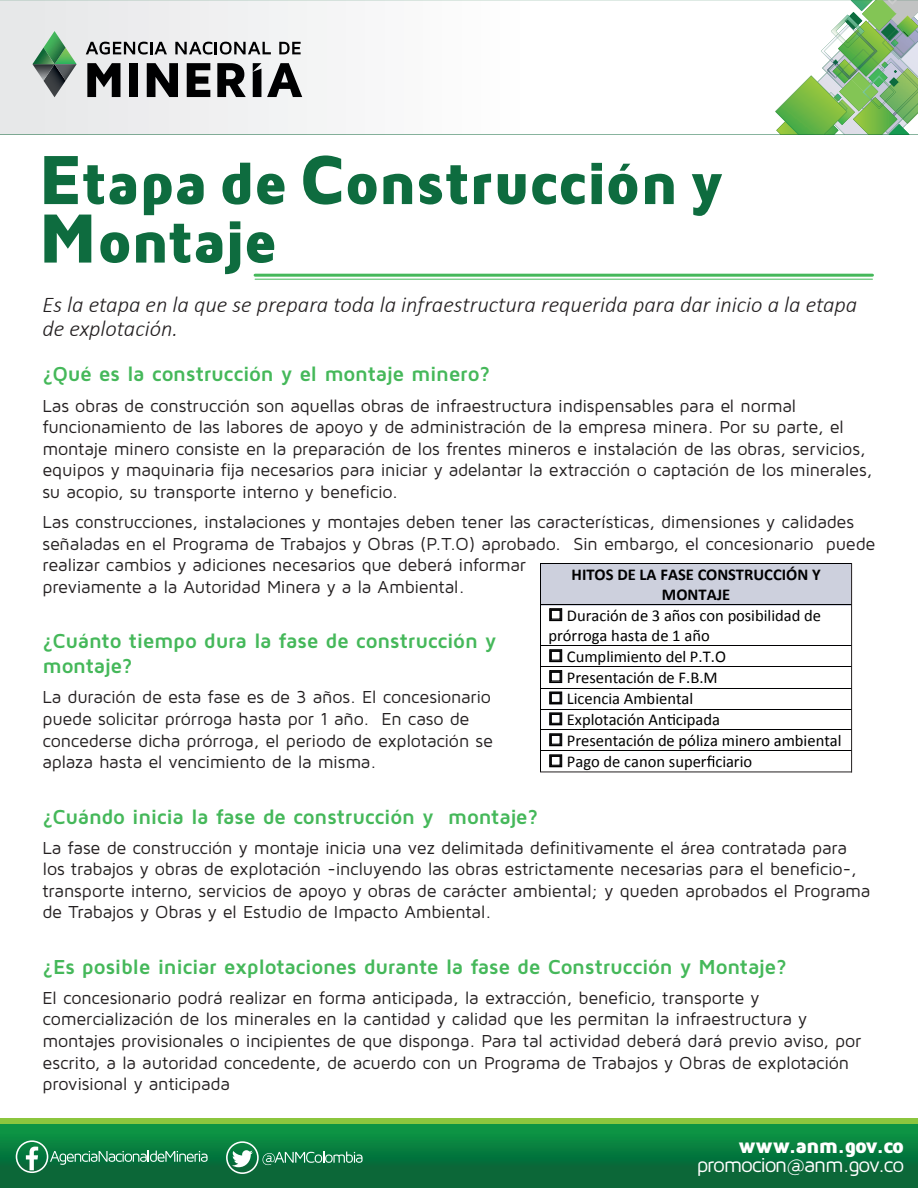
<style>
.page{position:relative;width:918px;height:1188px;background:#fff}
.page>*{position:absolute;margin:0;border:0;box-sizing:border-box;transform-origin:0 0}
.t1{font:900 60px/58.5px "Maven Pro";letter-spacing:-.015em;color:#0e6c3f}
.t2{font:italic 300 22.5px/24px "Calibri";color:#231f20}
.t3{font:700 21px/25.2px "Maven Pro";letter-spacing:-.015em;color:#45b85a}
.t4{font:21px "Maven Pro";letter-spacing:-.06em;color:#fff}
.t5{font:900 21px "Maven Pro";letter-spacing:-.055em;color:#fff}
.t6{font:18px/21.6px "Maven Pro";letter-spacing:-.015em;color:#231f20}
.t7{font:16.5px/20.1px "Calibri";color:#000001}
.t8{font:700 16.5px/20.2px "Calibri";color:#000001;text-align:center}
.s1{font-size:72px}
</style>
<div class="page">
<div style="left:0;top:1119px;width:918px;height:69px;background:linear-gradient(to right,#8bc63e,#8bc63e)"></div>
<svg style="left:0;top:0;width:775px;height:135px"></svg>
<svg style="left:775px;top:0;width:143px;height:135px"></svg>
<svg style="left:87px;top:63px;width:33px;height:34px"></svg>
<div style="left:129px;top:63px;width:9px;height:34px;background:#000001"></div>
<svg style="left:147px;top:63px;width:31px;height:34px"></svg>
<svg style="left:187px;top:63px;width:23px;height:34px"></svg>
<svg style="left:267px;top:63px;width:35px;height:34px"></svg>
<svg style="left:253px;top:63px;width:8px;height:34px"></svg>
<svg style="left:33px;top:31px;width:44px;height:66px;background:#92ab9a"></svg>
<svg style="left:86px;top:42px;width:81px;height:13px"></svg>
<svg style="left:175px;top:42px;width:96px;height:13px"></svg>
<svg style="left:279px;top:42px;width:22px;height:12px"></svg>
<svg style="left:217px;top:63px;width:29px;height:34px"></svg>
<div style="left:0;top:1125px;width:918px;height:63px;background:linear-gradient(to bottom,#099545,#0a5b35)"></div>
<svg style="left:16px;top:1140px;width:192px;height:33px;background:#298756"></svg>
<svg style="left:226px;top:1141px;width:137px;height:33px;background:#2e895a"></svg>
<hr style="left:255px;top:279px;width:617px;height:1px;background:#45b85a">
<hr style="left:255px;top:274px;width:617px;height:3px;background:#45b85a">
<div style="left:541px;top:564px;width:310px;height:41px;background:#cdd0dd"></div>
<hr style="left:541px;top:563px;width:310px;height:1px;background:#000001">
<hr style="left:540px;top:564px;width:1px;height:40px;background:#000001">
<svg style="left:549px;top:608px;width:13px;height:13px"></svg>
<hr style="left:541px;top:604px;width:310px;height:1px;background:#000001">
<hr style="left:540px;top:605px;width:1px;height:40px;background:#000001">
<svg style="left:549px;top:649px;width:13px;height:13px"></svg>
<hr style="left:541px;top:645px;width:310px;height:1px;background:#000001">
<svg style="left:549px;top:670px;width:13px;height:13px"></svg>
<hr style="left:541px;top:666px;width:310px;height:1px;background:#000001">
<svg style="left:549px;top:692px;width:13px;height:12px"></svg>
<hr style="left:541px;top:688px;width:310px;height:1px;background:#000001">
<svg style="left:549px;top:712px;width:13px;height:13px"></svg>
<svg style="left:667px;top:714px;width:8px;height:11px"></svg>
<hr style="left:541px;top:709px;width:310px;height:1px;background:#000001">
<svg style="left:549px;top:733px;width:13px;height:13px"></svg>
<hr style="left:541px;top:730px;width:310px;height:1px;background:#000001">
<svg style="left:549px;top:754px;width:13px;height:13px"></svg>
<svg style="left:707px;top:755px;width:7px;height:12px"></svg>
<hr style="left:541px;top:750px;width:310px;height:1px;background:#000001">
<svg style="left:540px;top:645px;width:1px;height:126px"></svg>
<hr style="left:851px;top:563px;width:1px;height:210px;background:#231f20">
<hr style="left:540px;top:772px;width:311px;height:1px;background:#231f20">
<h1 class="t1" style="left:38px;top:152px;width:688px"><span class="s1">E</span>tapa de <span class="s1">C</span>onstrucción y<br><span class="s1">M</span>ontaje</h1>
<p class="t2" style="left:43px;top:292px;width:816px">Es la etapa en la que se prepara toda la infraestructura requerida para dar inicio a la etapa de explotación.</p>
<p class="t3" style="left:43px;top:361px;width:449px">¿Qué es la construcción y el montaje minero?</p>
<p class="t6" style="left:43px;top:394px;width:831px">Las obras de construcción son aquellas obras de infraestructura indispensables para el normal funcionamiento de las labores de apoyo y de administración de la empresa minera. Por su parte, el montaje minero consiste en la preparación de los frentes mineros e instalación de las obras, servicios, equipos y maquinaria fija necesarios para iniciar y adelantar la extracción o captación de los minerales, su acopio, su transporte interno y beneficio.</p>
<p class="t6" style="left:43px;top:510px;width:834px">Las construcciones, instalaciones y montajes deben tener las características, dimensiones y calidades señaladas en el Programa de Trabajos y Obras (P.T.O) aprobado. Sin embargo, el concesionario puede realizar cambios y adiciones necesarios que deberá informar<br>previamente a la Autoridad Minera y a la Ambiental.</p>
<p class="t3" style="left:43px;top:627px;width:456px">¿Cuánto tiempo dura la fase de construcción y montaje?</p>
<p class="t6" style="left:43px;top:686px;width:452px">La duración de esta fase es de 3 años. El concesionario puede solicitar prórroga hasta por 1 año. En caso de concederse dicha prórroga, el periodo de explotación se aplaza hasta el vencimiento de la misma.</p>
<p class="t3" style="left:43px;top:803px;width:497px">¿Cuándo inicia la fase de construcción y montaje?</p>
<p class="t6" style="left:43px;top:836px;width:829px">La fase de construcción y montaje inicia una vez delimitada definitivamente el área contratada para los trabajos y obras de explotación -incluyendo las obras estrictamente necesarias para el beneficio-, transporte interno, servicios de apoyo y obras de carácter ambiental; y queden aprobados el Programa de Trabajos y Obras y el Estudio de Impacto Ambiental.</p>
<p class="t3" style="left:43px;top:953px;width:746px">¿Es posible iniciar explotaciones durante la fase de Construcción y Montaje?</p>
<p class="t6" style="left:43px;top:986px;width:820px">El concesionario podrá realizar en forma anticipada, la extracción, beneficio, transporte y comercialización de los minerales en la cantidad y calidad que les permitan la infraestructura y montajes provisionales o incipientes de que disponga. Para tal actividad deberá dará previo aviso, por escrito, a la autoridad concedente, de acuerdo con un Programa de Trabajos y Obras de explotación provisional y anticipada</p>
<p class="t8" style="left:572px;top:564px;width:251px">HITOS DE LA FASE CONSTRUCCIÓN Y<br>MONTAJE</p>
<p class="t7" style="left:548px;top:605px;width:274px">□ Duración de 3 años con posibilidad de prórroga hasta de 1 año</p>
<p class="t7" style="left:548px;top:646px;width:179px">□ Cumplimiento del P.T.O</p>
<p class="t7" style="left:548px;top:667px;width:171px">□ Presentación de F.B.M</p>
<p class="t7" style="left:548px;top:688px;width:146px">□ Licencia Ambiental</p>
<p class="t7" style="left:548px;top:709px;width:173px">□ Explotación An cipada</p>
<p class="t7" style="left:548px;top:730px;width:295px">□ Presentación de póliza minero ambiental</p>
<p class="t7" style="left:548px;top:751px;width:205px">□ Pago de canon super ciario</p>
<p class="t5" style="left:738px;top:1132px;width:167px">www.anm.gov.co</p>
<p class="t4" style="left:697px;top:1152px;width:209px">promocion@anm.gov.co</p>
</div>
